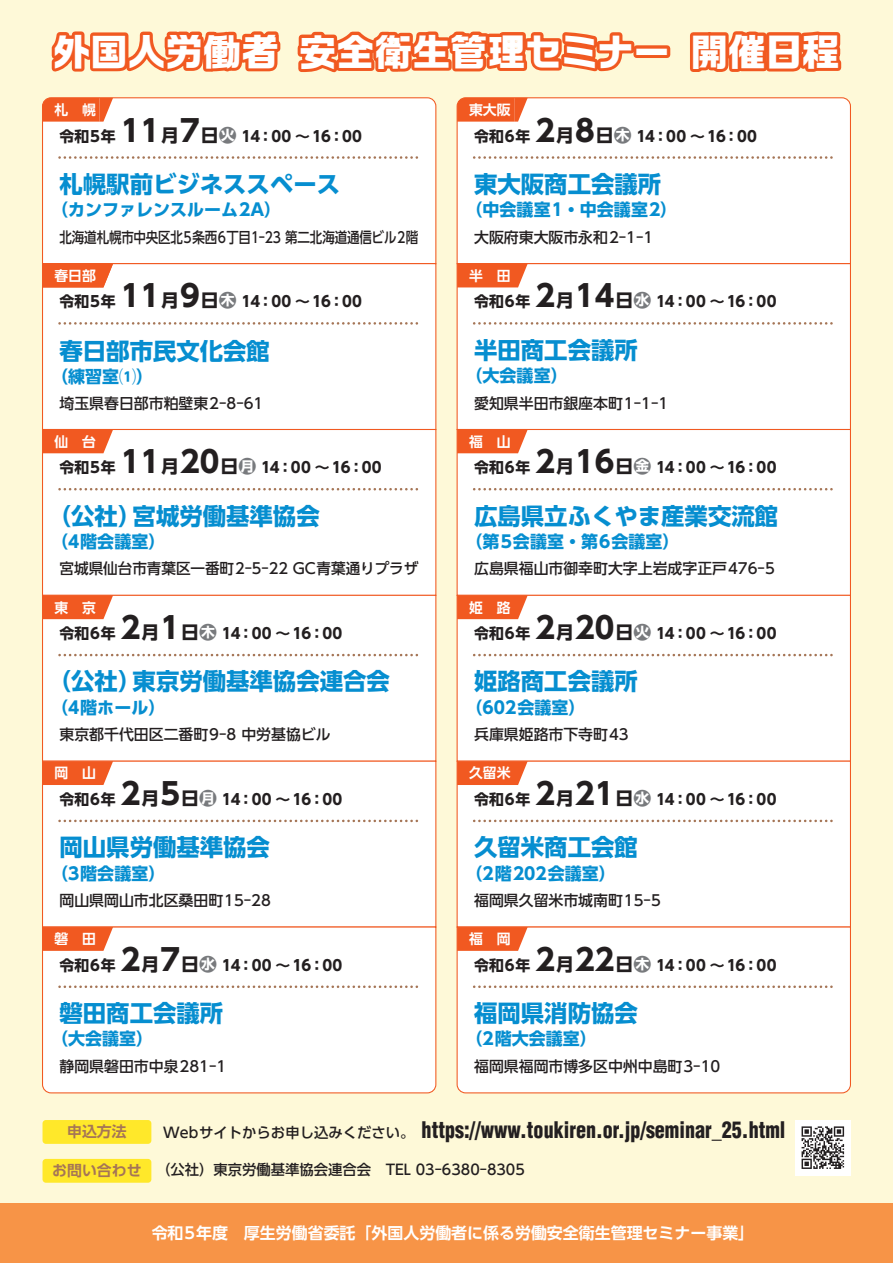
<style>
.page{position:relative;width:893px;height:1263px;background:#fef9d8}
.page>*{position:absolute;margin:0;border:0;box-sizing:border-box;transform-origin:0 0}
.t1{font:700 37.2px "Ro G San Srf Std";letter-spacing:.005em;color:#fff}
.t2{font:700 29.7px "UD Shin Go Pr 6";color:#231f20}
.t3{font:700 23.4px "UD Shin Go Pr 6";color:#068ed0}
.t4{font:900 condensed 22.35px "Helvetica LT Std";color:#231f20;scale:.9 1}
.t5{font:700 17.85px "UD Shin Go Pr 6";color:#231f20}
.t6{font:700 16.95px "UD Shin Go Pr 6";color:#068ed0}
.t7{font:700 16.95px "UD Shin Go Pr 6";letter-spacing:.03em;color:#068ed0}
.t8{font:700 15.9px "UD Shin Go Pr 6 De";color:#fff}
.t9{font:500 14.85px "UD Shin Go Pr 6";color:#231f20}
.t10{font:700 14.85px "UD Shin Go Pr 6";letter-spacing:.02em;color:#231f20}
.t11{font:500 14.85px "UD Shin Go Pr 6";color:#231f20;scale:.84 1}
.t12{font:700 14.85px "UD Shin Go Pr 6 De";color:#a57556}
.t13{font:500 14.4px "UD Shin Go Pr 6";color:#231f20}
.t14{font:700 13.8px "UD Shin Go Pr 6 De";color:#fff}
.s1{color:#787a7d}
</style>
<div class="page">
<div style="left:0;top:1203px;width:893px;height:60px;background:#f79447"></div>
<div style="left:43px;top:1159px;width:108px;height:24px;background:#ffe82a;border-radius:3px"></div>
<div style="left:795px;top:1120px;width:55px;height:55px;background:#fff"></div>
<svg style="left:801px;top:1126px;width:43px;height:43px"></svg>
<div style="left:43px;top:1120px;width:108px;height:24px;background:#ffe82a;border-radius:3px"></div>
<div style="left:43px;top:595px;width:393px;height:166px;background:#fff"></div>
<svg style="left:60px;top:654px;width:358px;height:2px"></svg>
<div style="left:457px;top:595px;width:393px;height:166px;background:#fff"></div>
<svg style="left:474px;top:654px;width:359px;height:2px"></svg>
<svg style="left:43px;top:31px;width:801px;height:588px;background:#fdeee6"></svg>
<div style="left:43px;top:761px;width:393px;height:166px;background:#fff"></div>
<div style="left:42px;top:761px;width:394px;height:166px;border:1px solid #f15921"></div>
<svg style="left:60px;top:820px;width:359px;height:2px"></svg>
<svg style="left:43px;top:761px;width:70px;height:24px;background:#f16430"></svg>
<div style="left:457px;top:761px;width:393px;height:166px;background:#fff"></div>
<div style="left:457px;top:761px;width:394px;height:166px;border:1px solid #f15921"></div>
<svg style="left:474px;top:820px;width:359px;height:2px"></svg>
<svg style="left:457px;top:761px;width:71px;height:24px;background:#f16531"></svg>
<div style="left:42px;top:926px;width:395px;height:168px;background:#fff"></div>
<svg style="left:60px;top:985px;width:359px;height:3px"></svg>
<svg style="left:43px;top:927px;width:70px;height:24px;background:#f16531"></svg>
<div style="left:456px;top:926px;width:395px;height:168px;background:#fff"></div>
<svg style="left:474px;top:985px;width:359px;height:3px"></svg>
<svg style="left:457px;top:927px;width:71px;height:24px;background:#f26532"></svg>
<p class="t1" style="left:53px;top:26px;width:227px">外国人労働者</p>
<p class="t1" style="left:299px;top:26px;width:373px">安全衛生管理セミナー</p>
<p class="t1" style="left:691px;top:26px;width:150px">開催日程</p>
<p class="t14" style="left:54px;top:99px;width:43px">札　幌</p>
<p class="t2" style="left:121px;top:106px;width:41px">11</p>
<p class="t2" style="left:180px;top:106px;width:21px">7</p>
<p class="t5" style="left:201px;top:120px;width:37px">日<span class="s1">火</span></p>
<p class="t5" style="left:161px;top:120px;width:19px">月</p>
<p class="t10" style="left:60px;top:124px;width:58px">令和5年</p>
<p class="t3" style="left:60px;top:165px;width:282px">札幌駅前ビジネススペース</p>
<p class="t6" style="left:51px;top:196px;width:232px">（カンファレンスルーム2A(</p>
<p class="t11" style="left:59px;top:225px;width:429px">北海道札幌市中央区北5条西6丁目1-23 第二北海道通信ビル 階2</p>
<p class="t10" style="left:242px;top:124px;width:122px">14：00 ~16：00</p>
<p class="t14" style="left:469px;top:99px;width:43px">東大阪</p>
<p class="t2" style="left:535px;top:106px;width:21px">2</p>
<p class="t2" style="left:575px;top:106px;width:21px">8</p>
<p class="t5" style="left:596px;top:120px;width:37px">日<span class="s1">木</span></p>
<p class="t5" style="left:556px;top:120px;width:19px">月</p>
<p class="t10" style="left:474px;top:124px;width:58px">令和6年</p>
<p class="t3" style="left:474px;top:165px;width:189px">東大阪商工会議所</p>
<p class="t6" style="left:466px;top:196px;width:213px">（中会議室1・中会議室2(</p>
<p class="t9" style="left:474px;top:225px;width:181px">大阪府東大阪市永和2-1-1</p>
<p class="t10" style="left:637px;top:124px;width:122px">14：00 ~16：00</p>
<p class="t14" style="left:54px;top:264px;width:43px">春日部</p>
<p class="t2" style="left:180px;top:272px;width:21px">9</p>
<p class="t2" style="left:121px;top:272px;width:41px">11</p>
<p class="t5" style="left:201px;top:286px;width:37px">日<span class="s1">木</span></p>
<p class="t5" style="left:161px;top:286px;width:19px">月</p>
<p class="t10" style="left:60px;top:290px;width:58px">令和5年</p>
<p class="t3" style="left:60px;top:331px;width:212px">春日部市民文化会館</p>
<p class="t6" style="left:51px;top:363px;width:104px">（練習室(1)(</p>
<p class="t9" style="left:60px;top:392px;width:205px">埼玉県春日部市粕壁東2-8-61</p>
<p class="t10" style="left:242px;top:290px;width:122px">14：00 ~16：00</p>
<p class="t14" style="left:469px;top:264px;width:43px">半　田</p>
<p class="t2" style="left:535px;top:272px;width:21px">2</p>
<p class="t2" style="left:575px;top:272px;width:41px">14</p>
<p class="t5" style="left:616px;top:286px;width:37px">日<span class="s1">水</span></p>
<p class="t5" style="left:556px;top:286px;width:19px">月</p>
<p class="t10" style="left:474px;top:290px;width:58px">令和6年</p>
<p class="t3" style="left:474px;top:331px;width:165px">半田商工会議所</p>
<p class="t6" style="left:466px;top:362px;width:104px">（大会議室(</p>
<p class="t9" style="left:474px;top:391px;width:196px">愛知県半田市銀座本町1-1-1</p>
<p class="t10" style="left:656px;top:290px;width:122px">14：00 ~16：00</p>
<p class="t14" style="left:54px;top:430px;width:43px">仙　台</p>
<p class="t10" style="left:60px;top:455px;width:58px">令和5年</p>
<p class="t2" style="left:121px;top:438px;width:41px">11</p>
<p class="t2" style="left:180px;top:438px;width:41px">20</p>
<p class="t5" style="left:221px;top:452px;width:37px">日<span class="s1">月</span></p>
<p class="t5" style="left:161px;top:452px;width:19px">月</p>
<p class="t10" style="left:261px;top:455px;width:122px">14：00 ~16：00</p>
<p class="t3" style="left:133px;top:496px;width:189px">宮城労働基準協会</p>
<p class="t3" style="left:48px;top:496px;width:95px">（公社）</p>
<p class="t6" style="left:51px;top:528px;width:116px">（4階会議室(</p>
<p class="t9" style="left:60px;top:557px;width:360px">宮城県仙台市青葉区一番町2-5-22 GC青葉通りプラザ</p>
<p class="t14" style="left:469px;top:430px;width:43px">福　山</p>
<p class="t2" style="left:535px;top:438px;width:21px">2</p>
<p class="t2" style="left:575px;top:438px;width:41px">16</p>
<p class="t5" style="left:616px;top:452px;width:37px">日<span class="s1">金</span></p>
<p class="t5" style="left:556px;top:452px;width:19px">月</p>
<p class="t10" style="left:474px;top:455px;width:58px">令和6年</p>
<p class="t3" style="left:474px;top:496px;width:306px">広島県立ふくやま産業交流館</p>
<p class="t7" style="left:466px;top:528px;width:215px">（第5会議室・第6会議室(</p>
<p class="t9" style="left:474px;top:557px;width:302px">広島県福山市御幸町大字上岩成字正戸476-5</p>
<p class="t10" style="left:656px;top:455px;width:122px">14：00 ~16：00</p>
<p class="t14" style="left:54px;top:596px;width:43px">東　京</p>
<p class="t2" style="left:121px;top:603px;width:21px">2</p>
<p class="t2" style="left:161px;top:603px;width:21px">1</p>
<p class="t5" style="left:142px;top:618px;width:19px">月</p>
<p class="t10" style="left:60px;top:621px;width:58px">令和6年</p>
<p class="t5" style="left:181px;top:618px;width:37px">日<span class="s1">木</span></p>
<p class="t10" style="left:222px;top:621px;width:122px">14：00 ~16：00</p>
<p class="t3" style="left:133px;top:662px;width:259px">東京労働基準協会連合会</p>
<p class="t3" style="left:48px;top:662px;width:95px">（公社）</p>
<p class="t6" style="left:51px;top:693px;width:116px">（4階ホール(</p>
<p class="t9" style="left:60px;top:723px;width:273px">東京都千代田区二番町9-8 中労基協ビル</p>
<p class="t14" style="left:469px;top:596px;width:43px">姫　路</p>
<p class="t2" style="left:535px;top:603px;width:21px">2</p>
<p class="t2" style="left:575px;top:603px;width:41px">20</p>
<p class="t5" style="left:616px;top:618px;width:37px">日<span class="s1">火</span></p>
<p class="t5" style="left:556px;top:618px;width:19px">月</p>
<p class="t10" style="left:474px;top:621px;width:58px">令和6年</p>
<p class="t3" style="left:474px;top:662px;width:165px">姫路商工会議所</p>
<p class="t6" style="left:466px;top:693px;width:121px">（602会議室(</p>
<p class="t9" style="left:474px;top:723px;width:156px">兵庫県姫路市下寺町43</p>
<p class="t10" style="left:656px;top:621px;width:122px">14：00 ~16：00</p>
<p class="t14" style="left:54px;top:762px;width:43px">岡　山</p>
<p class="t2" style="left:121px;top:769px;width:21px">2</p>
<p class="t2" style="left:161px;top:769px;width:21px">5</p>
<p class="t5" style="left:181px;top:783px;width:37px">日<span class="s1">月</span></p>
<p class="t5" style="left:142px;top:783px;width:19px">月</p>
<p class="t10" style="left:60px;top:787px;width:58px">令和6年</p>
<p class="t3" style="left:60px;top:828px;width:212px">岡山県労働基準協会</p>
<p class="t6" style="left:51px;top:859px;width:116px">（3階会議室(</p>
<p class="t9" style="left:60px;top:888px;width:213px">岡山県岡山市北区桑田町15-28</p>
<p class="t10" style="left:222px;top:787px;width:122px">14：00 ~16：00</p>
<p class="t14" style="left:469px;top:762px;width:43px">久留米</p>
<p class="t2" style="left:535px;top:769px;width:21px">2</p>
<p class="t2" style="left:575px;top:769px;width:41px">21</p>
<p class="t5" style="left:616px;top:783px;width:37px">日<span class="s1">水</span></p>
<p class="t5" style="left:556px;top:783px;width:19px">月</p>
<p class="t10" style="left:474px;top:787px;width:58px">令和6年</p>
<p class="t3" style="left:474px;top:828px;width:165px">久留米商工会館</p>
<p class="t6" style="left:466px;top:859px;width:152px">（2階202会議室(</p>
<p class="t9" style="left:474px;top:888px;width:188px">福岡県久留米市城南町15-5</p>
<p class="t10" style="left:656px;top:787px;width:122px">14：00 ~16：00</p>
<p class="t14" style="left:54px;top:928px;width:43px">磐　田</p>
<p class="t2" style="left:121px;top:935px;width:21px">2</p>
<p class="t2" style="left:161px;top:935px;width:21px">7</p>
<p class="t5" style="left:181px;top:949px;width:37px">日<span class="s1">水</span></p>
<p class="t5" style="left:142px;top:949px;width:19px">月</p>
<p class="t10" style="left:60px;top:953px;width:58px">令和6年</p>
<p class="t3" style="left:60px;top:994px;width:165px">磐田商工会議所</p>
<p class="t6" style="left:51px;top:1025px;width:104px">（大会議室(</p>
<p class="t9" style="left:60px;top:1054px;width:168px">静岡県磐田市中泉281-1</p>
<p class="t10" style="left:222px;top:953px;width:122px">14：00 ~16：00</p>
<p class="t14" style="left:469px;top:928px;width:43px">福　岡</p>
<p class="t2" style="left:535px;top:935px;width:21px">2</p>
<p class="t2" style="left:575px;top:935px;width:41px">22</p>
<p class="t5" style="left:616px;top:949px;width:37px">日<span class="s1">木</span></p>
<p class="t5" style="left:556px;top:949px;width:19px">月</p>
<p class="t10" style="left:474px;top:953px;width:58px">令和6年</p>
<p class="t3" style="left:474px;top:994px;width:165px">福岡県消防協会</p>
<p class="t6" style="left:466px;top:1025px;width:133px">（2階大会議室(</p>
<p class="t9" style="left:474px;top:1054px;width:248px">福岡県福岡市博多区中州中島町3-10</p>
<p class="t10" style="left:656px;top:953px;width:122px">14：00 ~16：00</p>
<p class="t12" style="left:67px;top:1119px;width:61px">申込方法</p>
<p class="t12" style="left:52px;top:1158px;width:91px">お問い合わせ</p>
<p class="t13" style="left:163px;top:1121px;width:253px">Webサイトからお申し込みください。</p>
<p class="t4" style="left:422px;top:1116px;width:406px">https://www.toukiren.or j p. /seminar_25.html</p>
<p class="t13" style="left:156px;top:1158px;width:370px">（公社）東京労働基準協会連合会　TEL 03-6380-8305</p>
<p class="t8" style="left:152px;top:1220px;width:604px">令和5年度　厚生労働省委託「外国人労働者に係る労働安全衛生管理セミナー事業「</p>
</div>
